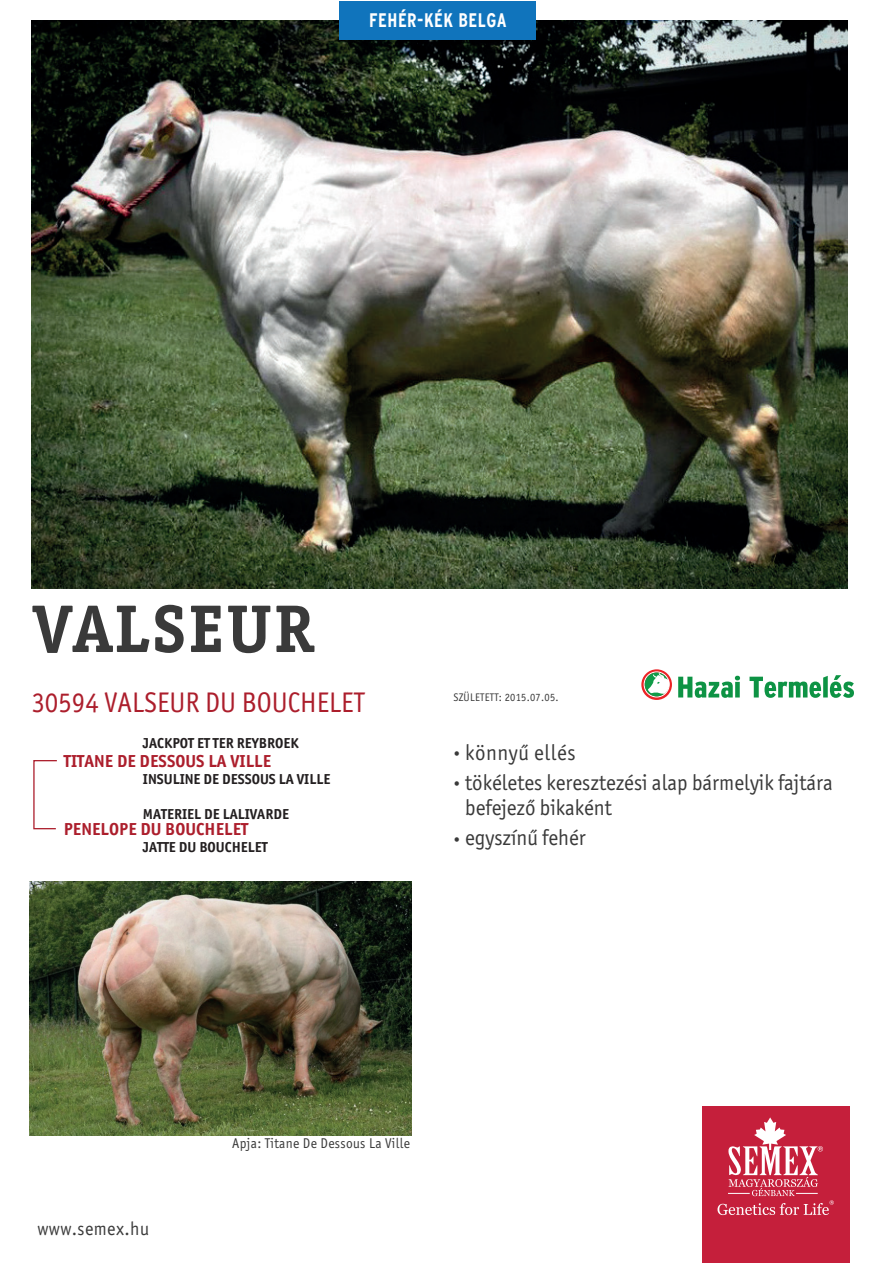
<style>
.page{position:relative;width:893px;height:1263px;background:#fff}
.page>*{position:absolute;margin:0;border:0;box-sizing:border-box;transform-origin:0 0}
.t1{font:700 67.5px "Officina Serif ITC Pro";letter-spacing:.04em;color:#3a3a3a}
.t2{font:28.35px "Officina Sans ITC Pro";color:#ac1e2c;scale:.95 1}
.t3{font:22.05px/30px "Officina Sans ITC Pro";color:#3a3a3a;scale:.95 1}
.t4{font:700 condensed 19.5px "Interstate";letter-spacing:.025em;color:#fff;scale:.95 1}
.t5{font:18.9px "Officina Sans ITC Pro";letter-spacing:.025em;color:#3a3a3a;scale:.95 1}
.t6{font:700 17.4px "Officina Sans ITC Pro";letter-spacing:.005em;color:#ac1e2c}
.t7{font:15.75px "Officina Sans ITC Pro";color:#3a3a3a;scale:.95 1}
.t8{font:700 14.55px "Officina Sans ITC Pro";color:#231f20}
.t9{font:14.25px "Officina Sans ITC Pro";letter-spacing:.025em;color:#3a3a3a;scale:.95 1}
.t10{font:11.1px "Officina Sans ITC Pro";letter-spacing:.025em;color:#3a3a3a;scale:.95 1}
.s1{font-size:15.75px}
</style>
<div class="page">
<img style="left:31px;top:21px;width:817px;height:567px">
<svg style="left:33px;top:760px;width:24px;height:70px"></svg>
<div style="left:340px;top:1px;width:196px;height:39px;background:#1074bc"></div>
<div style="left:702px;top:1106px;width:147px;height:157px;background:#c51f3b"></div>
<svg style="left:717px;top:1117px;width:117px;height:98px;background:#d04b61"></svg>
<svg style="left:749px;top:675px;width:105px;height:23px"></svg>
<svg style="left:641px;top:669px;width:99px;height:31px"></svg>
<img style="left:30px;top:882px;width:382px;height:253px">
<p class="t4" style="left:369px;top:9px;width:146px">FEHÉR-KÉK BELGA</p>
<h1 class="t1" style="left:34px;top:587px;width:280px">VALSEUR</h1>
<p class="t2" style="left:31px;top:686px;width:352px">30594 VALSEUR DU BOUCHELET</p>
<p class="t8" style="left:143px;top:734px;width:157px">JACKPOT ET TER REYBROEK</p>
<p class="t8" style="left:143px;top:769px;width:189px">INSULINE DE DESSOUS LA VILLE</p>
<p class="t8" style="left:143px;top:805px;width:148px">MATERIEL DE LALIVARDE</p>
<p class="t8" style="left:143px;top:838px;width:126px">JATTE DU BOUCHELET</p>
<p class="t6" style="left:64px;top:751px;width:209px">TITANE DE DESSOUS LA VILLE</p>
<p class="t6" style="left:64px;top:818px;width:186px">PENELOPE DU BOUCHELET</p>
<p class="t10" style="left:453px;top:691px;width:112px">SZÜLETETT: 2015.07.05.</p>
<p class="t3" style="left:465px;top:737px;width:388px;text-indent:-12px"><span class="s1">•</span> könnyű ellés<br>tökéletes keresztezési alap bármelyik fajtára</p>
<p class="t3" style="left:465px;top:793px;width:156px">befejező bikaként</p>
<p class="t7" style="left:453px;top:775px;width:9px">•</p>
<p class="t3" style="left:453px;top:823px;width:141px"><span class="s1">•</span> egyszínű fehér</p>
<p class="t5" style="left:37px;top:1217px;width:119px">www.semex.hu</p>
<p class="t9" style="left:232px;top:1134px;width:189px">Apja: Titane De Dessous La Ville</p>
</div>
